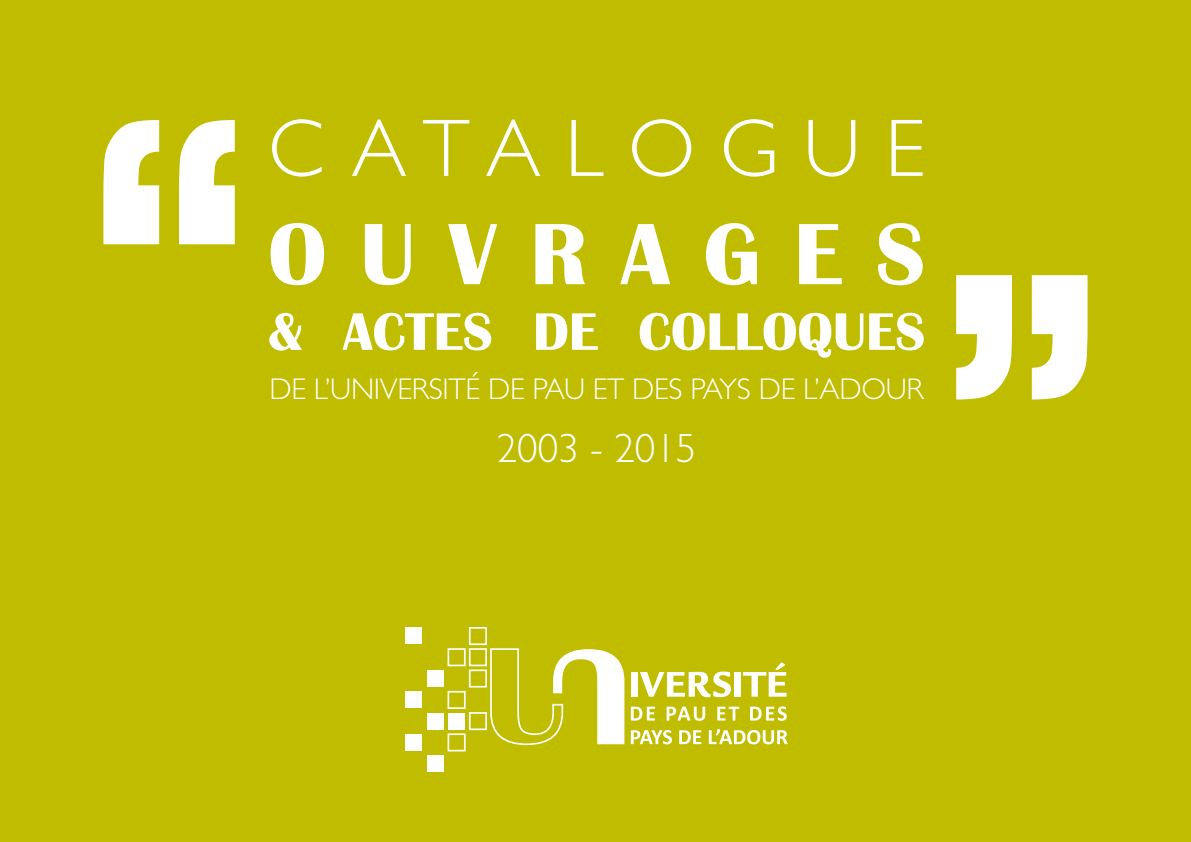
<style>
.page{position:relative;width:1191px;height:842px;background:#c0bc00}
.page>*{position:absolute;margin:0;border:0;box-sizing:border-box;transform-origin:0 0}
.t1{font:700 90.2px "Britannic";letter-spacing:.375em;color:#fff}
.t2{font:300 82px "Gill Sans Std";letter-spacing:.295em;color:#fff}
.t3{font:700 54.6px "Britannic";color:#fff}
.t4{font:300 41px "Gill Sans Std";color:#fff}
.t5{font:300 30px "Gill Sans Std";letter-spacing:-.01em;color:#fff}
</style>
<div class="page">
<svg style="left:956px;top:275px;width:131px;height:124px"></svg>
<svg style="left:103px;top:120px;width:132px;height:124px"></svg>
<div style="left:631px;top:672px;width:6px;height:25px;background:#fff"></div>
<svg style="left:640px;top:671px;width:91px;height:26px"></svg>
<div style="left:734px;top:672px;width:6px;height:25px;background:#fff"></div>
<svg style="left:743px;top:662px;width:43px;height:35px"></svg>
<svg style="left:631px;top:707px;width:24px;height:13px"></svg>
<svg style="left:666px;top:706px;width:39px;height:15px"></svg>
<svg style="left:717px;top:707px;width:22px;height:14px"></svg>
<svg style="left:750px;top:706px;width:37px;height:15px"></svg>
<svg style="left:631px;top:730px;width:41px;height:14px"></svg>
<svg style="left:679px;top:730px;width:22px;height:14px"></svg>
<svg style="left:709px;top:729px;width:78px;height:15px"></svg>
<div style="left:427px;top:756px;width:16px;height:16px;background:#fff"></div>
<div style="left:406px;top:628px;width:16px;height:16px;background:#fff"></div>
<div style="left:427px;top:713px;width:16px;height:16px;background:#fff"></div>
<div style="left:427px;top:670px;width:16px;height:17px;background:#fff"></div>
<div style="left:406px;top:734px;width:16px;height:17px;background:#fff"></div>
<div style="left:406px;top:692px;width:16px;height:16px;background:#fff"></div>
<svg style="left:447px;top:627px;width:177px;height:125px"></svg>
<h2 class="t2" style="left:268px;top:102px;width:658px">CATALOGUE</h2>
<h1 class="t1" style="left:268px;top:203px;width:658px">OUVRAGES</h1>
<h3 class="t3" style="left:268px;top:301px;width:658px">&amp; ACTES DE COLLOQUES</h3>
<p class="t5" style="left:269px;top:372px;width:656px">DE L’UNIVERSITÉ DE PAU ET DES PAYS DE L’ADOUR</p>
<h3 class="t4" style="left:497px;top:425px;width:201px">2003 - 2015</h3>
</div>
